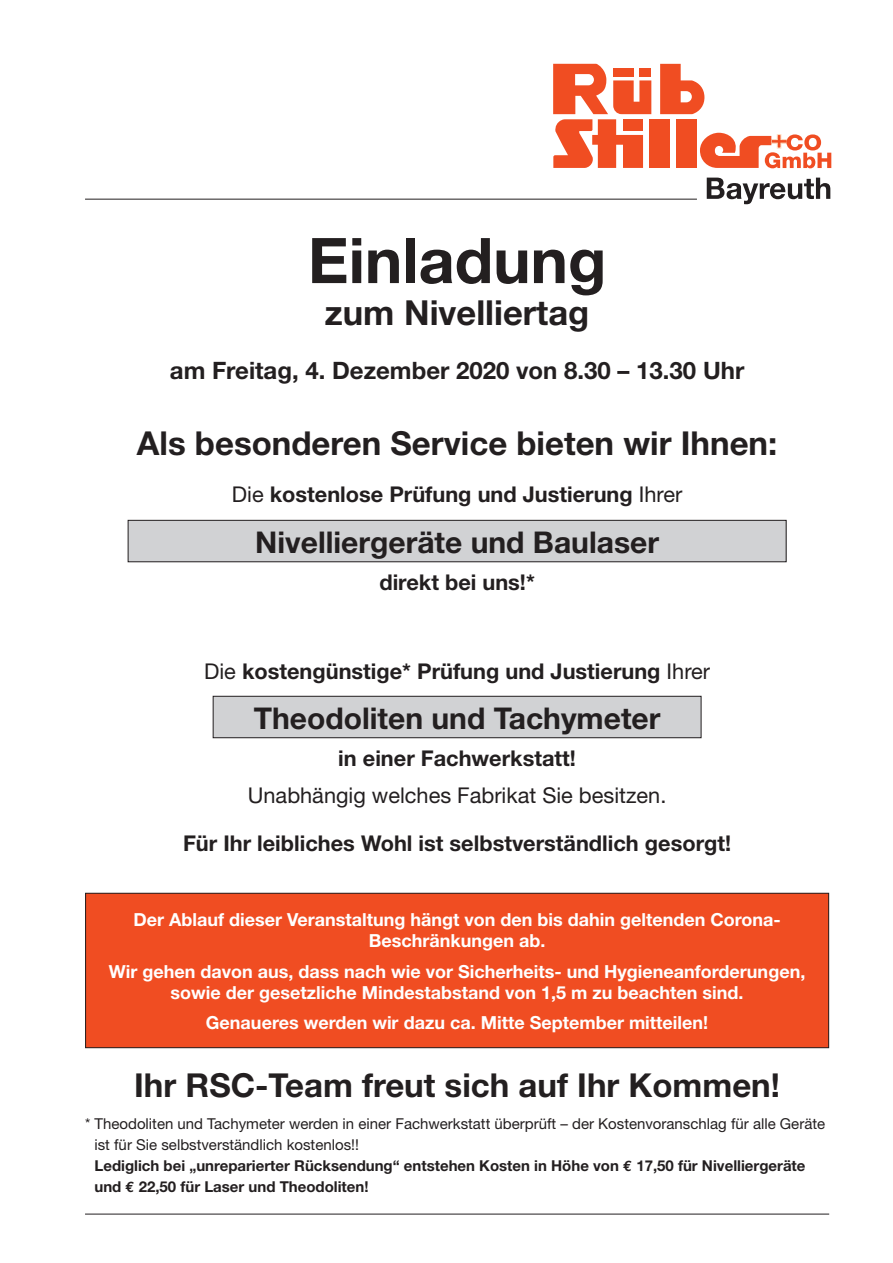
<style>
.page{position:relative;width:893px;height:1263px;background:#fff}
.page>*{position:absolute;margin:0;border:0;box-sizing:border-box;transform-origin:0 0}
.t1{font:700 63px "Helvetica Neue";color:#231f20}
.t2{font:700 34.5px "Helvetica Neue";color:#231f20}
.t3{font:700 33px "Helvetica Neue";color:#231f20}
.t4{font:700 30px "Helvetica Neue";color:#231f20}
.t5{font:700 24px "Helvetica Neue";color:#231f20}
.t6{font:700 21.75px "Helvetica Neue";color:#231f20}
.t7{font:21.75px "Helvetica Neue";color:#231f20}
.t8{font:700 18px/21.6px "Helvetica Neue";color:#fff;text-align:center}
.t9{font:15px/21px "Helvetica Neue";color:#231f20}
.s1{font-weight:400}
.s2{font-weight:700}
.s3{font-family:"Euro Mono";font-weight:700}
</style>
<div class="page">
<div style="left:128px;top:520px;width:658px;height:42px;background:#d1d2d4"></div>
<div style="left:128px;top:520px;width:658px;height:42px;border:1px solid #231f20"></div>
<div style="left:86px;top:893px;width:743px;height:155px;background:#f04d22"></div>
<div style="left:85px;top:893px;width:744px;height:155px;border:1px solid #231f20"></div>
<div style="left:213px;top:696px;width:488px;height:42px;background:#d1d2d4"></div>
<div style="left:213px;top:696px;width:488px;height:42px;border:1px solid #231f20"></div>
<div style="left:676px;top:119px;width:20px;height:49px;background:#f04d22"></div>
<div style="left:650px;top:119px;width:20px;height:49px;background:#f04d22"></div>
<svg style="left:700px;top:133px;width:131px;height:35px"></svg>
<svg style="left:553px;top:64px;width:98px;height:104px"></svg>
<svg style="left:660px;top:64px;width:45px;height:50px"></svg>
<svg style="left:707px;top:178px;width:123px;height:26px"></svg>
<hr style="left:85px;top:199px;width:612px;height:1px;background:#231f20">
<hr style="left:85px;top:1214px;width:744px;height:1px;background:#231f20">
<h1 class="t1" style="left:308px;top:222px;width:300px">Einladung</h1>
<h2 class="t2" style="left:325px;top:291px;width:266px">zum Nivelliertag</h2>
<h3 class="t5" style="left:170px;top:355px;width:576px">am Freitag, 4. Dezember 2020 von 8.30 – 13.30 Uhr</h3>
<h3 class="t3" style="left:137px;top:422px;width:642px">Als besonderen Service bieten wir Ihnen:</h3>
<p class="t6" style="left:232px;top:481px;width:452px"><span class="s1">Die</span> kostenlose Prüfung und Justierung <span class="s1">Ihrer</span></p>
<h3 class="t4" style="left:255px;top:523px;width:405px">Nivelliergeräte und Baulaser</h3>
<p class="t6" style="left:379px;top:569px;width:157px">direkt bei uns!*</p>
<p class="t6" style="left:204px;top:657px;width:507px"><span class="s1">Die</span> kostengünstige* Prüfung und Justierung <span class="s1">Ihrer</span></p>
<h3 class="t4" style="left:254px;top:699px;width:408px">Theodoliten und Tachymeter</h3>
<p class="t6" style="left:338px;top:745px;width:239px">in einer Fachwerkstatt!</p>
<p class="t7" style="left:248px;top:782px;width:420px">Unabhängig welches Fabrikat Sie besitzen.</p>
<p class="t6" style="left:183px;top:830px;width:550px">Für Ihr leibliches Wohl ist selbstverständlich gesorgt!</p>
<p class="t8" style="left:133px;top:908px;width:649px">Der Ablauf dieser Veranstaltung hängt von den bis dahin geltenden Corona-<br>Beschränkungen ab.</p>
<p class="t8" style="left:109px;top:960px;width:698px">Wir gehen davon aus, dass nach wie vor Sicherheits- und Hygieneanforderungen, sowie der gesetzliche Mindestabstand von 1,5 m zu beachten sind.</p>
<p class="t8" style="left:206px;top:1011px;width:504px">Genaueres werden wir dazu ca. Mitte September mitteilen!</p>
<h3 class="t3" style="left:134px;top:1065px;width:647px">Ihr RSC-Team freut sich auf Ihr Kommen!</h3>
<p class="t9" style="left:94px;top:1113px;width:732px;text-indent:-9px">* Theodoliten und Tachymeter werden in einer Fachwerkstatt überprüft – der Kostenvoranschlag für alle Geräte ist für Sie selbstverständlich kostenlos!!<br><span class="s2">Lediglich bei „unreparierter Rücksendung“ entstehen Kosten in Höhe von</span> <span class="s3">e</span> <span class="s2">17,50 für Nivelliergeräte und</span> <span class="s3">e</span> <span class="s2">22,50 für Laser und Theodoliten!</span></p>
</div>
